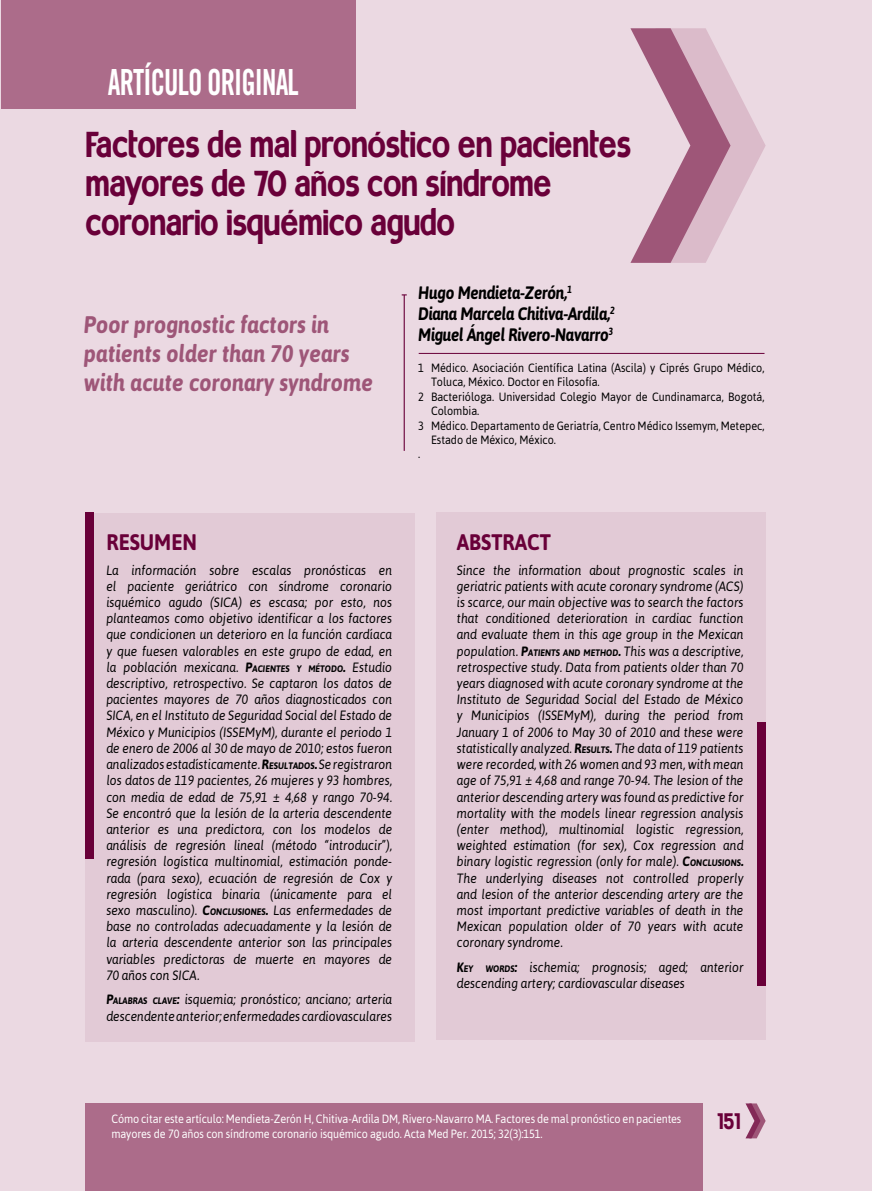
<style>
.page{position:relative;width:872px;height:1191px;background:#ebd9e2}
.page>*{position:absolute;margin:0;border:0;box-sizing:border-box;transform-origin:0 0}
.t1{font:36px/39px "Milocha";letter-spacing:-.01em;color:#690039;scale:.9 1}
.t2{font:36px "Trade Gothic Bold Cond Twenty";letter-spacing:-.03em;color:#fff;scale:.8 1}
.t3{font:italic 700 24px/28.8px "Asap";color:#9e5678;scale:.9 1}
.t4{font:700 22.5px "Asap";color:#690039;scale:.9 1}
.t5{font:22.5px "Milocha";color:#690039;scale:.87 1}
.t6{font:italic 700 18px/21px "Asap";letter-spacing:-.02em;color:#000;scale:.86 1}
.t7{font:italic 13.5px/16.2px "Asap";color:#000;text-align:justify;scale:.9 1}
.t8{font:12px "Asap";color:#000;scale:.9 1}
.t9{font:12px/14.4px "Asap";letter-spacing:-.01em;color:#fff;scale:.9 1}
.t10{font:italic 700 9.45px "Asap";color:#000;scale:.9 1}
.s1{font-weight:700}
.s2{font-weight:700;font-size:9.45px}
.s3{font-size:13.5px}
</style>
<div class="page">
<div style="left:85px;top:513px;width:330px;height:528px;background:#e2cad6"></div>
<div style="left:436px;top:513px;width:330px;height:527px;background:#e2cad6"></div>
<div style="left:85px;top:513px;width:9px;height:346px;background:#690039"></div>
<div style="left:757px;top:722px;width:9px;height:263px;background:#690039"></div>
<svg style="left:630px;top:28px;width:135px;height:235px"></svg>
<hr style="left:404px;top:295px;width:1px;height:156px;background:#690039">
<hr style="left:419px;top:353px;width:345px;height:1px;background:#690039">
<div style="left:1px;top:0;width:355px;height:108px;background:#ac6c8a"></div>
<div style="left:85px;top:1103px;width:617px;height:88px;background:#ac6c8a"></div>
<svg style="left:745px;top:1103px;width:20px;height:35px"></svg>
<h1 class="t2" style="left:108px;top:60px;width:240px">ARTÍCULO ORIGINAL</h1>
<h1 class="t1" style="left:85px;top:125px;width:608px">Factores de mal pronóstico en pacientes mayores de 70 años con síndrome coronario isquémico agudo</h1>
<h2 class="t3" style="left:84px;top:310px;width:323px">Poor prognostic factors in patients older than 70 years with acute coronary syndrome</h2>
<h3 class="t6" style="left:418px;top:282px;width:230px">Hugo Mendieta-Zerón,<sup>1<br></sup>Diana Marcela Chitiva-Ardila,<sup>2<br></sup>Miguel Ángel Rivero-Navarro<sup>3</sup></h3>
<p class="t8" style="left:418px;top:361px;width:386px">1 Médico. Asociación Científica Latina (Ascila) y Ciprés Grupo Médico,</p>
<p class="t8" style="left:431px;top:375px;width:189px">Toluca, México. Doctor en Filosofía.</p>
<p class="t8" style="left:418px;top:389px;width:386px">2 Bacterióloga. Universidad Colegio Mayor de Cundinamarca, Bogotá,</p>
<p class="t8" style="left:431px;top:404px;width:55px">Colombia.</p>
<p class="t8" style="left:418px;top:418px;width:386px">3 Médico. Departamento de Geriatría, Centro Médico Issemym, Metepec,</p>
<p class="t8" style="left:431px;top:433px;width:140px">Estado de México, México.</p>
<p class="t8" style="left:418px;top:447px;width:4px">.</p>
<h3 class="t4" style="left:106px;top:529px;width:102px">RESUMEN</h3>
<p class="t7" style="left:106px;top:561px;width:319px">La información sobre escalas pronósticas en el paciente geriátrico con síndrome coronario isquémico agudo (SICA) es escasa; por esto, nos planteamos como objetivo identificar a los factores que condicionen un deterioro en la función cardíaca y que fuesen valorables en este grupo de edad, en la población mexicana. <span class="s1">P</span><span class="s2">ACIENTES Y MÉTODO</span><span class="s1">.</span> Estudio descriptivo, retrospectivo. Se captaron los datos de pacientes mayores de 70 años diagnosticados con SICA, en el Instituto de Seguridad Social del Estado de México y Municipios (ISSEMyM), durante el periodo 1 de enero de 2006 al 30 de mayo de 2010; estos fueron analizados estadísticamente. <span class="s1">R</span><span class="s2">ESULTADOS</span><span class="s1">.</span> Se registraron los datos de 119 pacientes, 26 mujeres y 93 hombres, con media de edad de 75,91 ± 4,68 y rango 70-94.<br>Se encontró que la lesión de la arteria descendente anterior es una predictora, con los modelos de análisis de regresión lineal (método “introducir”), regresión logística multinomial, estimación ponde&shy;rada (para sexo), ecuación de regresión de Cox y regresión logística binaria (únicamente para el sexo masculino). <span class="s1">C</span><span class="s2">ONCLUSIONES</span><span class="s1">.</span> Las enfermedades de base no controladas adecuadamente y la lesión de la arteria descendente anterior son las principales variables predictoras de muerte en mayores de 70 años con SICA.</p>
<p class="t7" style="left:106px;top:991px;width:319px"><span class="s1">P</span><span class="s2">ALABRAS CLAVE</span><span class="s1">:</span> isquemia; pronóstico; anciano; arteria descendente anterior; enfermedades cardiovasculares</p>
<h3 class="t4" style="left:457px;top:529px;width:106px">ABSTRACT</h3>
<p class="t7" style="left:457px;top:561px;width:320px">Since the information about prognostic scales in geriatric patients with acute coronary syndrome (ACS) is scarce, our main objective was to search the factors that conditioned deterioration in cardiac function and evaluate them in this age group in the Mexican population. <span class="s1">P</span><span class="s2">ATIENTS AND METHOD</span><span class="s1">.</span> This was a descriptive, retrospective study. Data from patients older than 70 years diagnosed with acute coronary syndrome at the Instituto de Seguridad Social del Estado de México y Municipios (ISSEMyM), during the period from January 1 of 2006 to May 30 of 2010 and these were statistically analyzed. <span class="s1">R</span><span class="s2">ESULTS</span><span class="s1">.</span> The data of 119 patients were recorded, with 26 women and 93 men, with mean age of 75,91 ± 4,68 and range 70-94. The lesion of the anterior descending artery was found as predictive for mortality with the models linear regression analysis (enter method), multinomial logistic regression, weighted estimation (for sex), Cox regression and binary logistic regression (only for male). <span class="s1">C</span><span class="s2">ONCLUSIONS</span><span class="s1">.<br></span>The underlying diseases not controlled properly and lesion of the anterior descending artery are the most important predictive variables of death in the Mexican population older of 70 years with acute coronary syndrome.</p>
<p class="t10" style="left:457px;top:963px;width:20px"><span class="s3">K</span>EY</p>
<p class="t7" style="left:457px;top:959px;width:320px;text-indent:29px"><span class="s2">WORDS</span><span class="s1">:</span> ischemia; prognosis; aged; anterior descending artery; cardiovascular diseases</p>
<p class="t9" style="left:111px;top:1111px;width:635px">Cómo citar este artículo: Mendieta-Zerón H, Chitiva-Ardila DM, Rivero-Navarro MA. Factores de mal pronóstico en pacientes mayores de 70 años con síndrome coronario isquémico agudo. Acta Med Per. 2015; 32(3):151.</p>
<h3 class="t5" style="left:717px;top:1107px;width:28px">151</h3>
</div>
